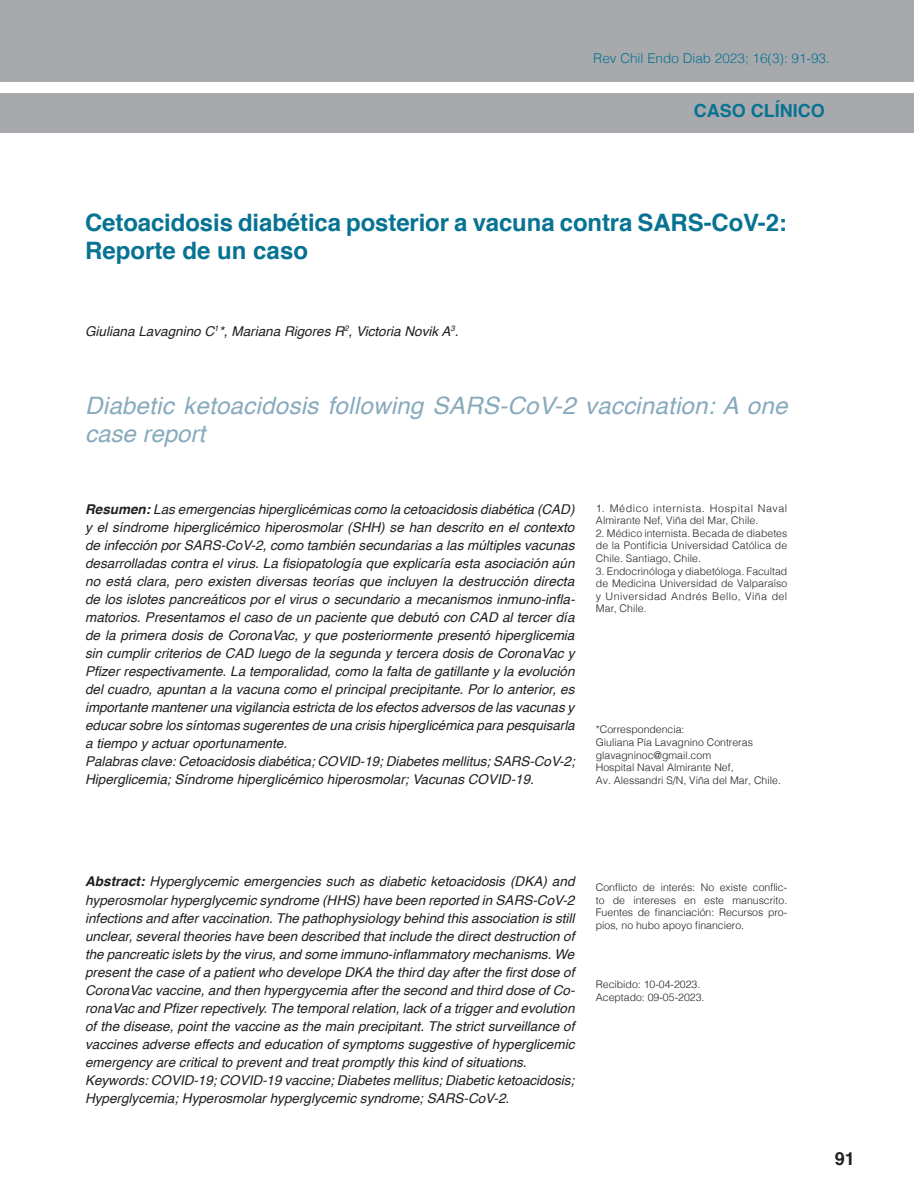
<style>
.page{position:relative;width:915px;height:1191px;background:#fff}
.page>*{position:absolute;margin:0;border:0;box-sizing:border-box;transform-origin:0 0}
.Título{font:700 24px/28.8px "Helvetica";letter-spacing:-.005em;color:#077392}
.Titule{font:italic 24px/28.8px "Helvetica";letter-spacing:.01em;color:#88aabd}
.t1{font:700 18px "Helvetica";color:#077392}
.t2{font:700 18px "Helvetica";color:#231f20}
.Abstract{font:italic 13.5px/18px "Helvetica";color:#231f20;text-align:justify}
.Autores{font:italic 13.5px "Helvetica";color:#231f20}
.t3{font:300 13.5px "Helvetica";color:#077392}
.Correspondencia{font:300 10.5px/12.6px "Helvetica";color:#231f20;text-align:justify}
.Afilacion_1{font:300 10.5px/12.6px "Helvetica";letter-spacing:.015em;color:#231f20;text-align:justify}
.Afilacion_1-2{font:300 10.5px/12.6px "Helvetica";letter-spacing:.04em;color:#231f20}
.s1{font-weight:700}
</style>
<div class="page">
<div style="left:0;top:0;width:913px;height:81px;background:#a8a9ad"></div>
<div style="left:0;top:93px;width:913px;height:40px;background:#a8a9ad"></div>
<p class="t3" style="left:593px;top:46px;width:238px">Rev Chil Endo Diab 2023; 16(3): 91-93.</p>
<h2 class="t1" style="left:693px;top:96px;width:133px">CASO CLÍNICO</h2>
<p class="Título" style="left:85px;top:208px;width:703px">Cetoacidosis diabética posterior a vacuna contra SARS-CoV-2:<br>Reporte de un caso</p>
<p class="Autores" style="left:85px;top:320px;width:375px">Giuliana Lavagnino C<sup>1</sup>*, Mariana Rigores R<sup>2</sup>, Victoria Novik A<sup>3</sup>.</p>
<p class="Titule" style="left:85px;top:391px;width:703px">Diabetic ketoacidosis following SARS-CoV-2 vaccination: A one case report</p>
<p class="Abstract" style="left:85px;top:501px;width:491px"><span class="s1">Resumen:</span> Las emergencias hiperglicémicas como la cetoacidosis diabética (CAD) y el síndrome hiperglicémico hiperosmolar (SHH) se han descrito en el contexto de infección por SARS-CoV-2, como también secundarias a las múltiples vacunas desarrolladas contra el virus. La fisiopatología que explicaría esta asociación aún no está clara, pero existen diversas teorías que incluyen la destrucción directa de los islotes pancreáticos por el virus o secundario a mecanismos inmuno-infla&shy;matorios. Presentamos el caso de un paciente que debutó con CAD al tercer día de la primera dosis de CoronaVac, y que posteriormente presentó hiperglicemia sin cumplir criterios de CAD luego de la segunda y tercera dosis de CoronaVac y Pfizer respectivamente. La temporalidad, como la falta de gatillante y la evolución del cuadro, apuntan a la vacuna como el principal precipitante. Por lo anterior, es importante mantener una vigilancia estricta de los efectos adversos de las vacunas y educar sobre los síntomas sugerentes de una crisis hiperglicémica para pesquisarla a tiempo y actuar oportunamente.</p>
<p class="Abstract" style="left:85px;top:753px;width:491px">Palabras clave: Cetoacidosis diabética; COVID-19; Diabetes mellitus; SARS-CoV-2;<br>Hiperglicemia; Síndrome hiperglicémico hiperosmolar; Vacunas COVID-19.</p>
<p class="Afilacion_1-2" style="left:595px;top:501px;width:193px">1. Médico internista. Hospital Naval<br>Almirante Nef, Viña del Mar, Chile.</p>
<p class="Afilacion_1" style="left:595px;top:526px;width:193px">2. Médico internista. Becada de diabetes de la Pontificia Universidad Católica de Chile. Santiago, Chile.</p>
<p class="Afilacion_1" style="left:595px;top:564px;width:193px">3. Endocrinóloga y diabetóloga. Facultad de Medicina Universidad de Valparaíso y Universidad Andrés Bello, Viña del Mar, Chile.</p>
<p class="Correspondencia" style="left:595px;top:722px;width:90px">*Correspondencia:</p>
<p class="Correspondencia" style="left:595px;top:735px;width:158px">Giuliana Pía Lavagnino Contreras</p>
<p class="Correspondencia" style="left:595px;top:748px;width:117px">glavagninoc@gmail.com</p>
<p class="Correspondencia" style="left:595px;top:760px;width:139px">Hospital Naval Almirante Nef,</p>
<p class="Correspondencia" style="left:595px;top:773px;width:186px">Av. Alessandri S/N, Viña del Mar, Chile.</p>
<p class="Abstract" style="left:85px;top:873px;width:491px"><span class="s1">Abstract:</span> Hyperglycemic emergencies such as diabetic ketoacidosis (DKA) and hyperosmolar hyperglycemic syndrome (HHS) have been reported in SARS-CoV-2 infections and after vaccination. The pathophysiology behind this association is still unclear, several theories have been described that include the direct destruction of the pancreatic islets by the virus, and some immuno-inflammatory mechanisms. We present the case of a patient who develope DKA the third day after the first dose of CoronaVac vaccine, and then hypergycemia after the second and third dose of Co&shy;ronaVac and Pfizer repectively. The temporal relation, lack of a trigger and evolution of the disease, point the vaccine as the main precipitant. The strict surveillance of vaccines adverse effects and education of symptoms suggestive of hyperglicemic emergency are critical to prevent and treat promptly this kind of situations.</p>
<p class="Abstract" style="left:85px;top:1071px;width:490px">Keywords: COVID-19; COVID-19 vaccine; Diabetes mellitus; Diabetic ketoacidosis;<br>Hyperglycemia; Hyperosmolar hyperglycemic syndrome; SARS-CoV-2.</p>
<p class="Correspondencia" style="left:595px;top:880px;width:193px">Conflicto de interés: No existe conflic&shy;to de intereses en este manuscrito.<br>Fuentes de financiación: Recursos pro&shy;pios, no hubo apoyo financiero.</p>
<p class="Correspondencia" style="left:595px;top:977px;width:106px">Recibido: 10-04-2023.</p>
<p class="Correspondencia" style="left:595px;top:989px;width:110px">Aceptado: 09-05-2023.</p>
<h2 class="t2" style="left:834px;top:1144px;width:22px">91</h2>
</div>
